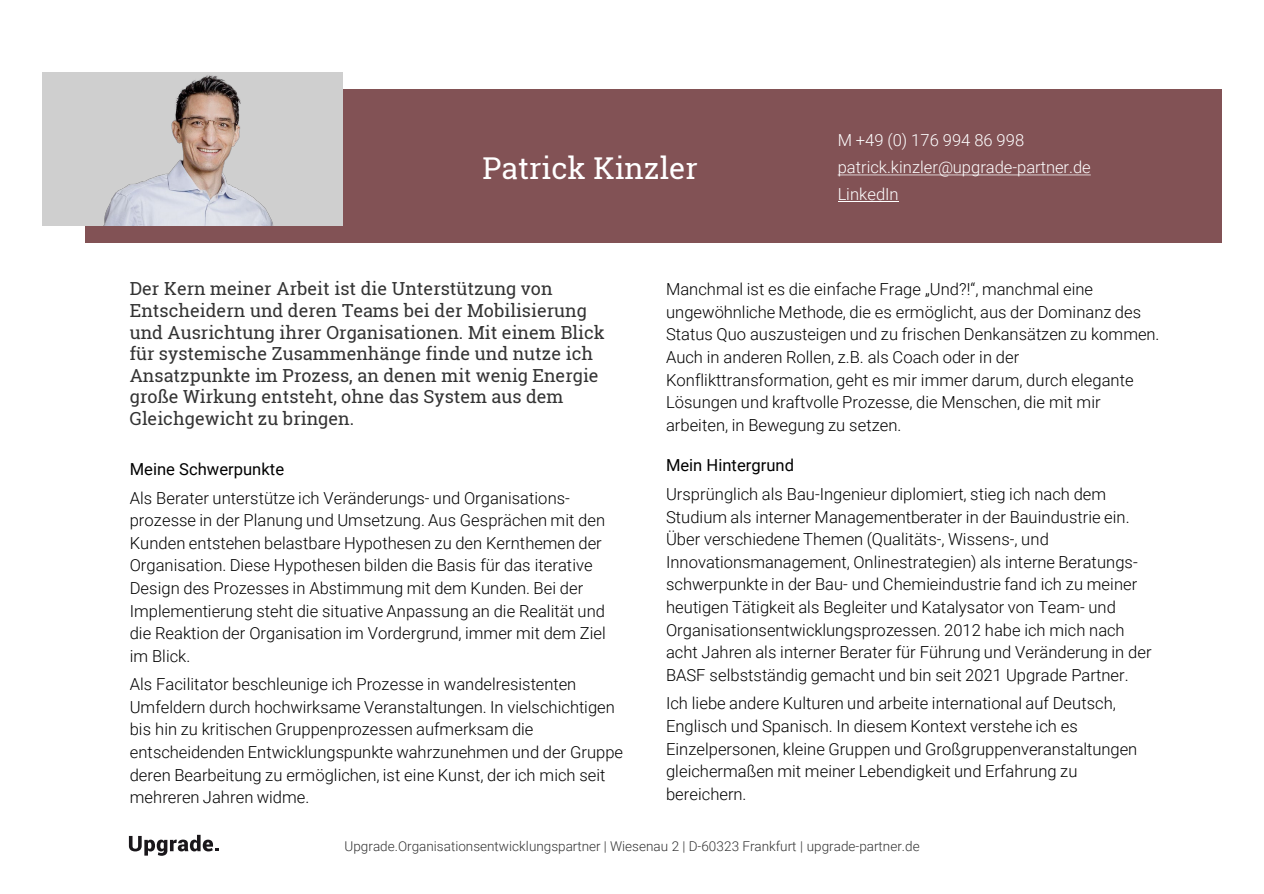
<style>
.page{position:relative;width:1264px;height:894px;background:#fff}
.page>*{position:absolute;margin:0;border:0;box-sizing:border-box;transform-origin:0 0}
.t1{font:30px "Roboto Slab";color:#fff}
.t2{font:18px/21.6px "Roboto Slab";color:#333}
.t3{font:300 16.5px/22.6px "Roboto";letter-spacing:.005em;color:#000}
.t4{font:300 16.5px "Roboto";color:#fff}
.t5{font:16.5px "Roboto";color:#000}
.Slide{font:300 13.5px "Roboto";color:#333}
</style>
<div class="page">
<svg style="left:129px;top:834px;width:90px;height:21px"></svg>
<div style="left:85px;top:89px;width:1136px;height:153px;background:#825255"></div>
<div style="left:42px;top:72px;width:300px;height:153px;background:#cfcfcf"></div>
<svg style="left:837px;top:174px;width:253px;height:1px"></svg>
<hr style="left:837px;top:201px;width:61px;height:1px;background:#fff">
<img style="left:104px;top:75px;width:169px;height:150px">
<h1 class="t1" style="left:482px;top:147px;width:217px">Patrick Kinzler</h1>
<p class="t4" style="left:837px;top:129px;width:188px">M +49 (0) 176 994 86 998</p>
<p class="t4" style="left:837px;top:156px;width:254px">patrick.kinzler@upgrade-partner.de</p>
<p class="t4" style="left:837px;top:183px;width:62px">LinkedIn</p>
<p class="t2" style="left:130px;top:278px;width:476px">Der Kern meiner Arbeit ist die Unterstützung von Entscheidern und deren Teams bei der Mobilisierung und Ausrichtung ihrer Organisationen. Mit einem Blick für systemische Zusammenhänge finde und nutze ich Ansatzpunkte im Prozess, an denen mit wenig Energie große Wirkung entsteht, ohne das System aus dem Gleichgewicht zu bringen.</p>
<p class="t5" style="left:130px;top:457px;width:156px">Meine Schwerpunkte</p>
<p class="t3" style="left:130px;top:485px;width:477px">Als Berater unterstütze ich Veränderungs- und Organisations&shy;prozesse in der Planung und Umsetzung. Aus Gesprächen mit den Kunden entstehen belastbare Hypothesen zu den Kernthemen der Organisation. Diese Hypothesen bilden die Basis für das iterative Design des Prozesses in Abstimmung mit dem Kunden. Bei der Implementierung steht die situative Anpassung an die Realität und die Reaktion der Organisation im Vordergrund, immer mit dem Ziel im Blick.</p>
<p class="t3" style="left:130px;top:672px;width:495px">Als Facilitator beschleunige ich Prozesse in wandelresistenten Umfeldern durch hochwirksame Veranstaltungen. In vielschichtigen bis hin zu kritischen Gruppenprozessen aufmerksam die entscheidenden Entwicklungspunkte wahrzunehmen und der Gruppe deren Bearbeitung zu ermöglichen, ist eine Kunst, der ich mich seit mehreren Jahren widme.</p>
<p class="t3" style="left:666px;top:277px;width:495px">Manchmal ist es die einfache Frage „Und?!“, manchmal eine ungewöhnliche Methode, die es ermöglicht, aus der Dominanz des Status Quo auszusteigen und zu frischen Denkansätzen zu kommen.<br>Auch in anderen Rollen, z.B. als Coach oder in der Konflikttransformation, geht es mir immer darum, durch elegante Lösungen und kraftvolle Prozesse, die Menschen, die mit mir arbeiten, in Bewegung zu setzen.</p>
<p class="t5" style="left:666px;top:454px;width:129px">Mein Hintergrund</p>
<p class="t3" style="left:666px;top:482px;width:487px">Ursprünglich als Bau-Ingenieur diplomiert, stieg ich nach dem Studium als interner Managementberater in der Bauindustrie ein.<br>Über verschiedene Themen (Qualitäts-, Wissens-, und Innovationsmanagement, Onlinestrategien) als interne Beratungs&shy;schwerpunkte in der Bau- und Chemieindustrie fand ich zu meiner heutigen Tätigkeit als Begleiter und Katalysator von Team- und Organisationsentwicklungsprozessen. 2012 habe ich mich nach acht Jahren als interner Berater für Führung und Veränderung in der BASF selbstständig gemacht und bin seit 2021 Upgrade Partner.</p>
<p class="t3" style="left:666px;top:691px;width:472px">Ich liebe andere Kulturen und arbeite international auf Deutsch, Englisch und Spanisch. In diesem Kontext verstehe ich es Einzelpersonen, kleine Gruppen und Großgruppenveranstaltungen gleichermaßen mit meiner Lebendigkeit und Erfahrung zu bereichern.</p>
<p class="Slide" style="left:344px;top:836px;width:576px">Upgrade.Organisationsentwicklungspartner | Wiesenau 2 | D-60323 Frankfurt | upgrade-partner.de</p>
</div>
